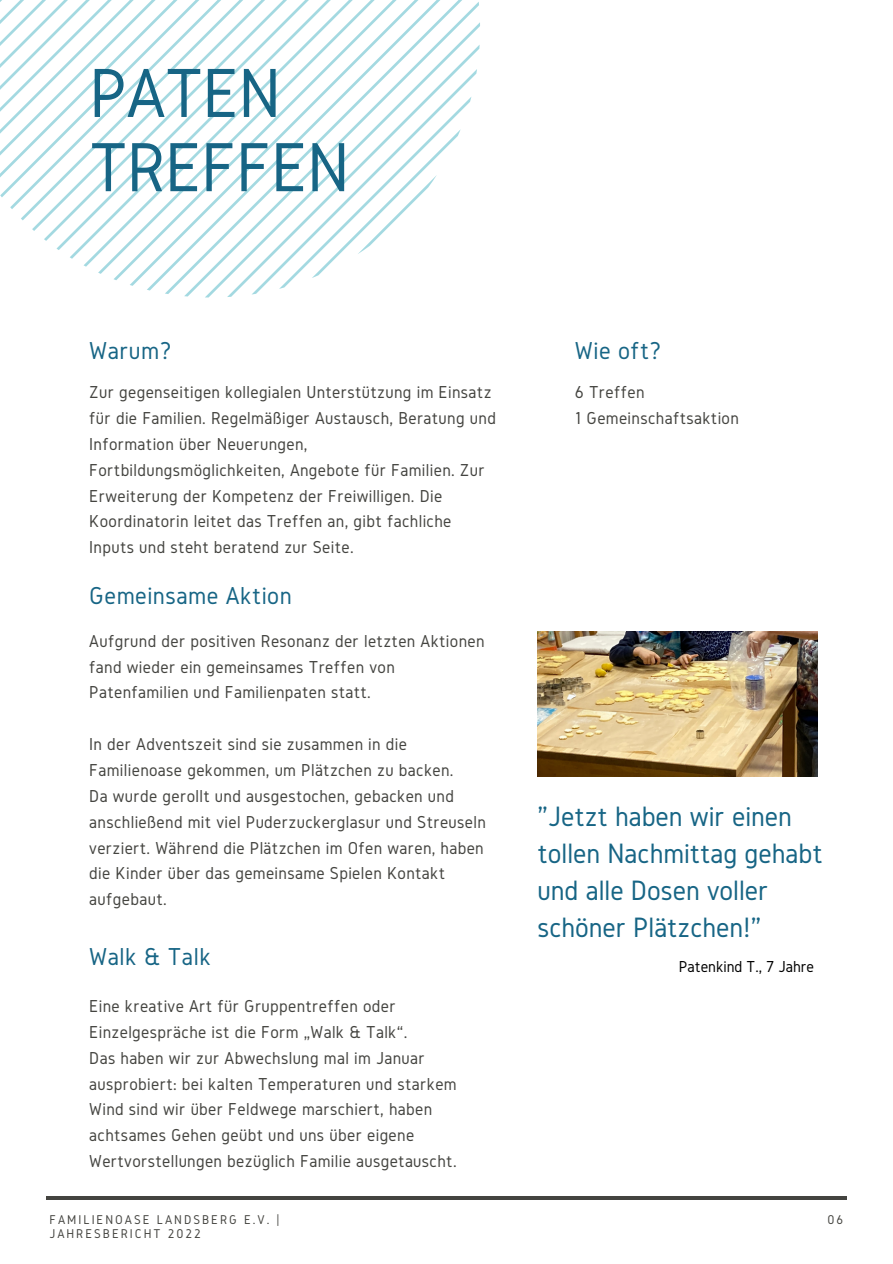
<style>
.page{position:relative;width:893px;height:1264px;background:#fff}
.page>*{position:absolute;margin:0;border:0;box-sizing:border-box;transform-origin:0 0}
.t1{font:72px/74.2px "Gidole";letter-spacing:-.01em;color:#176585}
.t2{font:29.1px/37px "Gidole";color:#176585}
.t3{font:25.5px "Gidole";letter-spacing:.02em;color:#176585}
.t4{font:18px/25.8px "Gidole";letter-spacing:.02em;color:#444440}
.t5{font:16.5px "Gidole";color:#000}
.t6{font:13.2px/14.5px "Gidole";letter-spacing:.15em;color:#444440}
</style>
<div class="page">
<svg style="left:0;top:0;width:471px;height:289px"></svg>
<hr style="left:46px;top:1196px;width:800px;height:3px;background:#444440">
<img style="left:537px;top:631px;width:280px;height:145px">
<h1 class="t1" style="left:89px;top:55px;width:262px">PATEN<br>TREFFEN</h1>
<h3 class="t3" style="left:89px;top:336px;width:84px">Warum?</h3>
<p class="t4" style="left:89px;top:379px;width:408px">Zur gegenseitigen kollegialen Unterstützung im Einsatz für die Familien. Regelmäßiger Austausch, Beratung und Information über Neuerungen, Fortbildungsmöglichkeiten, Angebote für Familien. Zur Erweiterung der Kompetenz der Freiwilligen. Die Koordinatorin leitet das Treffen an, gibt fachliche Inputs und steht beratend zur Seite.</p>
<h3 class="t3" style="left:89px;top:581px;width:204px">Gemeinsame Aktion</h3>
<p class="t4" style="left:89px;top:627px;width:397px">Aufgrund der positiven Resonanz der letzten Aktionen fand wieder ein gemeinsames Treffen von<br>Patenfamilien und Familienpaten statt.</p>
<p class="t4" style="left:89px;top:731px;width:398px">In der Adventszeit sind sie zusammen in die Familienoase gekommen, um Plätzchen zu backen.<br>Da wurde gerollt und ausgestochen, gebacken und anschließend mit viel Puderzuckerglasur und Streuseln verziert. Während die Plätzchen im Ofen waren, haben die Kinder über das gemeinsame Spielen Kontakt aufgebaut.</p>
<h3 class="t3" style="left:89px;top:942px;width:123px">Walk &amp; Talk</h3>
<p class="t4" style="left:89px;top:992px;width:369px">Eine kreative Art für Gruppentreffen oder Einzelgespräche ist die Form „Walk &amp; Talk“.<br>Das haben wir zur Abwechslung mal im Januar ausprobiert: bei kalten Temperaturen und starkem Wind sind wir über Feldwege marschiert, haben achtsames Gehen geübt und uns über eigene Wertvorstellungen bezüglich Familie ausgetauscht.</p>
<h3 class="t3" style="left:575px;top:336px;width:88px">Wie oft?</h3>
<p class="t4" style="left:575px;top:379px;width:165px">6 Treffen<br>1 Gemeinschaftsaktion</p>
<h2 class="t2" style="left:537px;top:797px;width:287px">"Jetzt haben wir einen tollen Nachmittag gehabt und alle Dosen voller schöner Plätzchen!"</h2>
<p class="t5" style="left:679px;top:957px;width:137px">Patenkind T., 7 Jahre</p>
<p class="t6" style="left:49px;top:1211px;width:232px">FAMILIENOASE LANDSBERG E.V. |<br>JAHRESBERICHT 2022</p>
<p class="t6" style="left:827px;top:1212px;width:17px">06</p>
</div>
